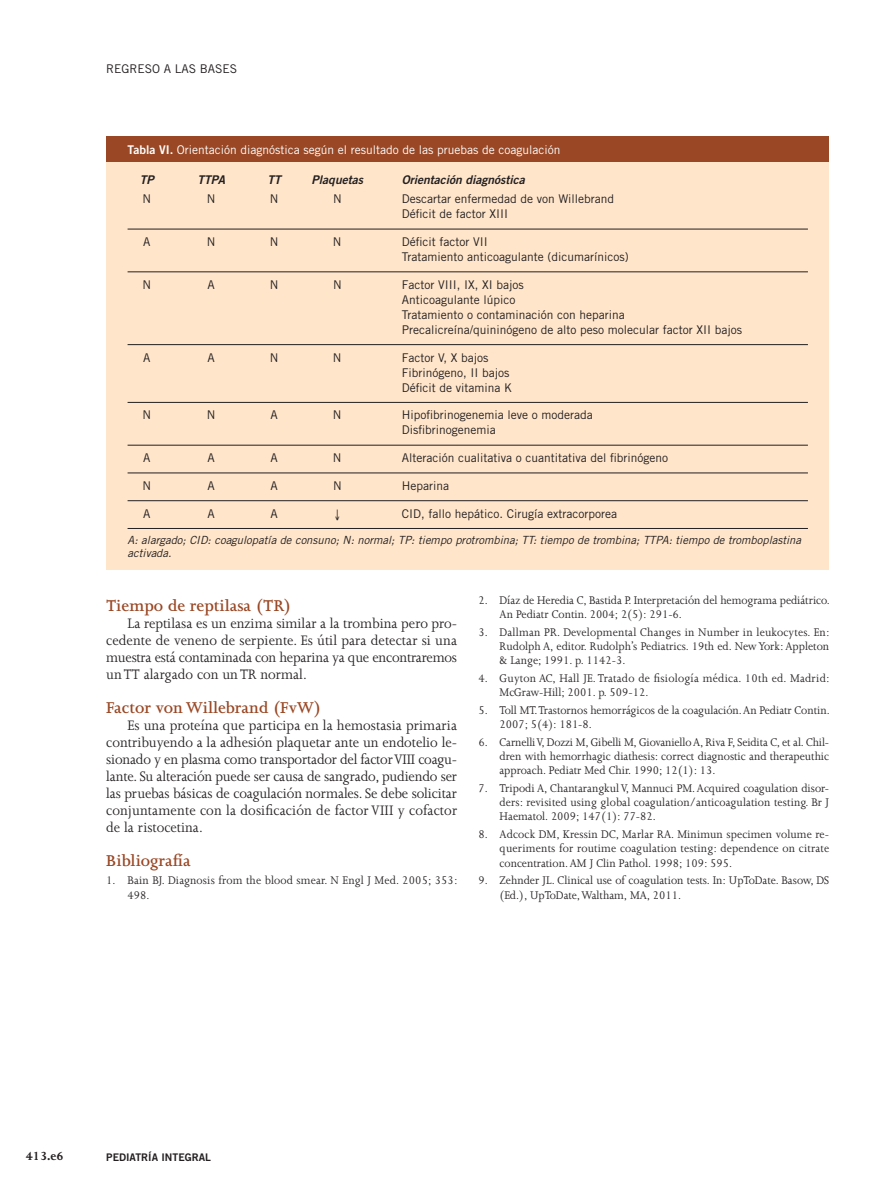
<style>
.page{position:relative;width:893px;height:1191px;background:#fff}
.page>*{position:absolute;margin:0;border:0;box-sizing:border-box;transform-origin:0 0}
.t1{font:600 18px "Joanna MT Std";color:#994724}
.t2{font:15.75px/17px "Joanna MT Std";color:#231f20;text-align:justify;scale:.95 1}
.t3{font:700 13.5px "Joanna MT Std";color:#231f20}
.t4{font:12.75px/14.2px "Joanna MT Std";color:#231f20;scale:.95 1}
.t5{font:12.75px/14.2px "Joanna MT Std";letter-spacing:.02em;color:#231f20;scale:.95 1}
.t6{font:12px/15px "Trade Gothic";color:#231f20}
.t7{font:12px "Trade Gothic";color:#fff}
.t8{font:italic 12px "Trade Gothic Bold Two";color:#231f20}
.t9{font:italic 11.25px/13.5px "Trade Gothic";color:#231f20}
.t10{font:10.5px "Trade Gothic Bold Two";color:#231f20}
.s1{font-family:"Trade Gothic Bold Two"}
</style>
<div class="page">
<div style="left:106px;top:162px;width:723px;height:408px;background:#ffe5ca"></div>
<hr style="left:128px;top:229px;width:680px;height:1px;background:#231f20">
<hr style="left:128px;top:271px;width:680px;height:1px;background:#231f20">
<hr style="left:128px;top:344px;width:680px;height:1px;background:#231f20">
<hr style="left:128px;top:402px;width:680px;height:1px;background:#231f20">
<hr style="left:128px;top:445px;width:680px;height:1px;background:#231f20">
<hr style="left:128px;top:473px;width:680px;height:1px;background:#231f20">
<hr style="left:128px;top:500px;width:680px;height:1px;background:#231f20">
<hr style="left:128px;top:528px;width:680px;height:1px;background:#231f20">
<div style="left:106px;top:136px;width:723px;height:26px;background:#994724"></div>
<p class="t6" style="left:106px;top:63px;width:132px">REGRESO A LAS BASES</p>
<p class="t7" style="left:128px;top:145px;width:434px"><span class="s1">Tabla VI.</span> Orientación diagnóstica según el resultado de las pruebas de coagulación</p>
<p class="t8" style="left:140px;top:175px;width:16px">TP</p>
<p class="t8" style="left:198px;top:175px;width:29px">TTPA</p>
<p class="t8" style="left:268px;top:175px;width:15px">TT</p>
<p class="t8" style="left:312px;top:175px;width:53px">Plaquetas</p>
<p class="t8" style="left:402px;top:175px;width:125px">Orientación diagnóstica</p>
<p class="t6" style="left:142px;top:193px;width:10px">N</p>
<p class="t6" style="left:207px;top:193px;width:10px">N</p>
<p class="t6" style="left:270px;top:193px;width:10px">N</p>
<p class="t6" style="left:333px;top:193px;width:10px">N</p>
<p class="t6" style="left:402px;top:193px;width:214px">Descartar enfermedad de von Willebrand<br>Déficit de factor XIII</p>
<p class="t6" style="left:143px;top:236px;width:9px">A</p>
<p class="t6" style="left:207px;top:236px;width:10px">N</p>
<p class="t6" style="left:270px;top:236px;width:10px">N</p>
<p class="t6" style="left:333px;top:236px;width:10px">N</p>
<p class="t6" style="left:402px;top:236px;width:228px">Déficit factor VII<br>Tratamiento anticoagulante (dicumarínicos)</p>
<p class="t6" style="left:142px;top:278px;width:10px">N</p>
<p class="t6" style="left:208px;top:278px;width:9px">A</p>
<p class="t6" style="left:270px;top:278px;width:10px">N</p>
<p class="t6" style="left:333px;top:278px;width:10px">N</p>
<p class="t6" style="left:402px;top:278px;width:342px">Factor VIII, IX, XI bajos<br>Anticoagulante lúpico<br>Tratamiento o contaminación con heparina Precalicreína/quininógeno de alto peso molecular factor XII bajos</p>
<p class="t6" style="left:143px;top:351px;width:9px">A</p>
<p class="t6" style="left:208px;top:351px;width:9px">A</p>
<p class="t6" style="left:270px;top:351px;width:10px">N</p>
<p class="t6" style="left:333px;top:351px;width:10px">N</p>
<p class="t6" style="left:402px;top:351px;width:112px">Factor V, X bajos<br>Fibrinógeno, II bajos<br>Déficit de vitamina K</p>
<p class="t6" style="left:142px;top:409px;width:10px">N</p>
<p class="t6" style="left:207px;top:409px;width:10px">N</p>
<p class="t6" style="left:271px;top:409px;width:9px">A</p>
<p class="t6" style="left:333px;top:409px;width:10px">N</p>
<p class="t6" style="left:402px;top:409px;width:193px">Hipofibrinogenemia leve o moderada<br>Disfibrinogenemia</p>
<p class="t6" style="left:143px;top:452px;width:9px">A</p>
<p class="t6" style="left:208px;top:452px;width:9px">A</p>
<p class="t6" style="left:271px;top:452px;width:9px">A</p>
<p class="t6" style="left:333px;top:452px;width:10px">N</p>
<p class="t6" style="left:402px;top:452px;width:268px">Alteración cualitativa o cuantitativa del fibrinógeno</p>
<p class="t6" style="left:142px;top:479px;width:10px">N</p>
<p class="t6" style="left:208px;top:479px;width:9px">A</p>
<p class="t6" style="left:271px;top:479px;width:9px">A</p>
<p class="t6" style="left:333px;top:479px;width:10px">N</p>
<p class="t6" style="left:402px;top:479px;width:49px">Heparina</p>
<p class="t6" style="left:143px;top:507px;width:9px">A</p>
<p class="t6" style="left:208px;top:507px;width:9px">A</p>
<p class="t6" style="left:271px;top:507px;width:9px">A</p>
<p class="t6" style="left:402px;top:507px;width:217px">CID, fallo hepático. Cirugía extracorporea</p>
<p class="t9" style="left:128px;top:534px;width:675px">A: alargado; CID: coagulopatía de consuno; N: normal; TP: tiempo protrombina; TT: tiempo de trombina; TTPA: tiempo de tromboplastina activada.</p>
<h1 class="t1" style="left:106px;top:598px;width:187px">Tiempo de reptilasa (TR)</h1>
<p class="t2" style="left:106px;top:616px;width:371px;text-indent:21px">La reptilasa es un enzima similar a la trombina pero pro&shy;cedente de veneno de serpiente. Es útil para detectar si una muestra está contaminada con heparina ya que encontraremos un TT alargado con un TR normal.</p>
<h1 class="t1" style="left:106px;top:700px;width:217px">Factor von Willebrand (FvW)</h1>
<p class="t2" style="left:106px;top:718px;width:371px;text-indent:21px">Es una proteína que participa en la hemostasia primaria contribuyendo a la adhesión plaquetar ante un endotelio le&shy;sionado y en plasma como transportador del factor VIII coagu&shy;lante. Su alteración puede ser causa de sangrado, pudiendo ser las pruebas básicas de coagulación normales. Se debe solicitar conjuntamente con la dosificación de factor VIII y cofactor de la ristocetina.</p>
<h1 class="t1" style="left:106px;top:852px;width:86px">Bibliografía</h1>
<p class="t4" style="left:128px;top:874px;width:349px;text-indent:-21px">1. Bain BJ. Diagnosis from the blood smear. N Engl J Med. 2005; 353:<br>498.</p>
<p class="t4" style="left:500px;top:593px;width:349px;text-indent:-21px">2. Díaz de Heredia C, Bastida P. Interpretación del hemograma pediátrico.<br>An Pediatr Contin. 2004; 2(5): 291-6.</p>
<p class="t4" style="left:500px;top:625px;width:349px;text-align:justify;text-indent:-21px">3. Dallman PR. Developmental Changes in Number in leukocytes. En:<br>Rudolph A, editor. Rudolph’s Pediatrics. 19th ed. New York: Appleton &amp; Lange; 1991. p. 1142-3.</p>
<p class="t5" style="left:500px;top:672px;width:349px;text-indent:-21px">4. Guyton AC, Hall JE. Tratado de fisiología médica. 10th ed. Madrid:<br>McGraw-Hill; 2001. p. 509-12.</p>
<p class="t4" style="left:500px;top:703px;width:349px;text-indent:-21px">5. Toll MT. Trastornos hemorrágicos de la coagulación. An Pediatr Contin.<br>2007; 5(4): 181-8.</p>
<p class="t4" style="left:500px;top:735px;width:348px;text-align:justify;text-indent:-21px">6. Carnelli V, Dozzi M, Gibelli M, Giovaniello A, Riva F, Seidita C, et al. Chil&shy;dren with hemorrhagic diathesis: correct diagnostic and therapeuthic approach. Pediatr Med Chir. 1990; 12(1): 13.</p>
<p class="t4" style="left:500px;top:781px;width:348px;text-align:justify;text-indent:-21px">7. Tripodi A, Chantarangkul V, Mannuci PM. Acquired coagulation disor&shy;ders: revisited using global coagulation/anticoagulation testing. Br J Haematol. 2009; 147(1): 77-82.</p>
<p class="t4" style="left:500px;top:828px;width:348px;text-align:justify;text-indent:-21px">8. Adcock DM, Kressin DC, Marlar RA. Minimun specimen volume re&shy;queriments for routime coagulation testing: dependence on citrate concentration. AM J Clin Pathol. 1998; 109: 595.</p>
<p class="t4" style="left:500px;top:874px;width:348px;text-indent:-21px">9. Zehnder JL. Clinical use of coagulation tests. In: UpToDate. Basow, DS (Ed.), UpToDate, Waltham, MA, 2011.</p>
<p class="t3" style="left:26px;top:1150px;width:40px">413.e6</p>
<p class="t10" style="left:106px;top:1153px;width:106px">PEDIATRÍA INTEGRAL</p>
</div>
